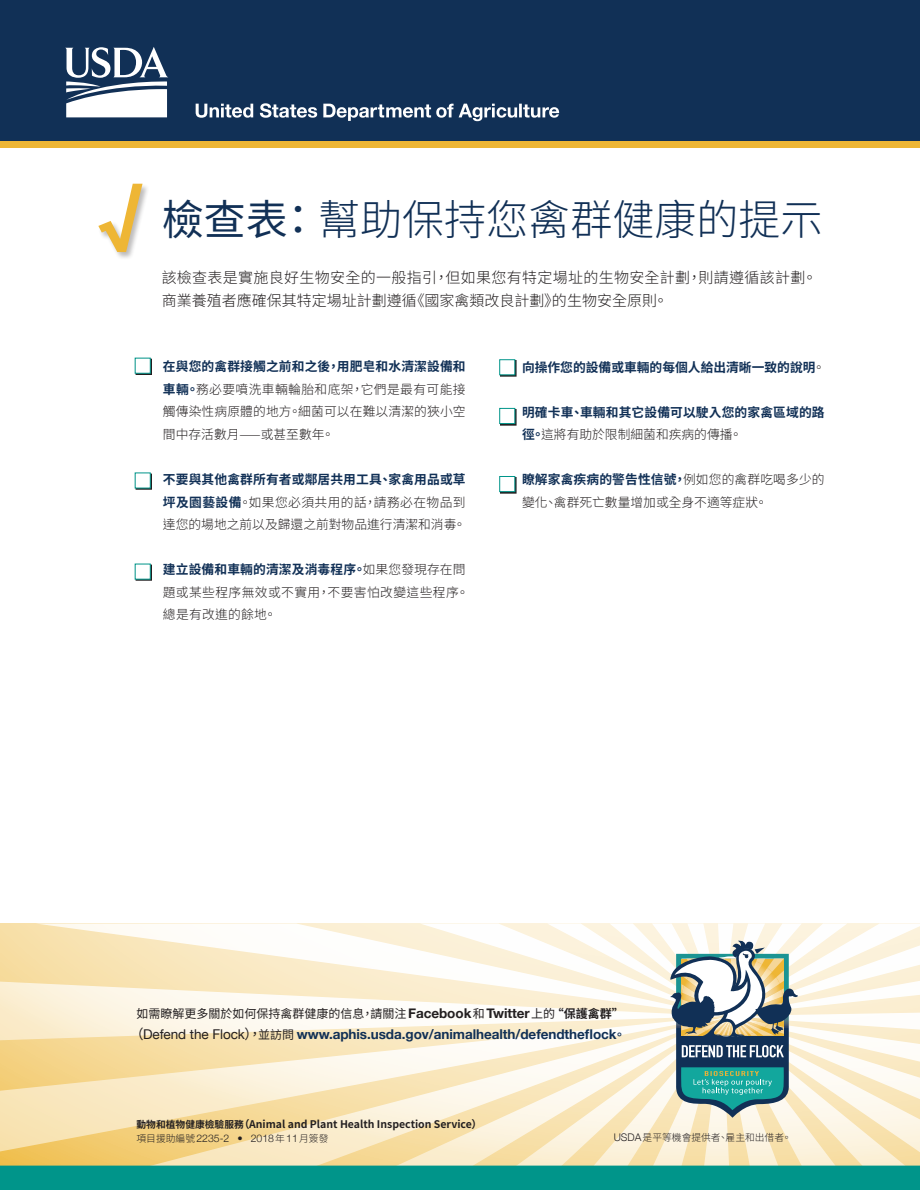
<style>
.page{position:relative;width:920px;height:1190px;background:#fff}
.page>*{position:absolute;margin:0;border:0;box-sizing:border-box;transform-origin:0 0}
.t1{font:700 68.25px "Helvetica Neue";color:#eeb635;scale:1.12 1}
.t2{font:300 42px "Noto Sans CJ Ktc";color:#113056}
.t3{font:300 15px/22.5px "Noto Sans CJ Ktc";letter-spacing:.02em;color:#231f20}
.t4{font:700 13.5px "Helvetica Neue";letter-spacing:-.005em;color:#113056}
.t5{font:300 12.75px/22.5px "Noto Sans CJ Ktc";letter-spacing:.01em;color:#231f20;text-align:justify}
.t6{font:700 12.75px/22.5px "Noto Sans CJ Ktc";color:#113056}
.t7{font:300 12.75px/22.5px "Noto Sans CJ Ktc";letter-spacing:.03em;color:#231f20}
.t8{font:12px "Noto Sans CJ Ktc";color:#231f20}
.t9{font:700 10.5px "Noto Sans CJ Ktc";color:#231f20}
.t10{font:300 10.5px "Helvetica Neue";color:#231f20}
.t11{font:300 9.75px "Noto Sans CJ Ktc";color:#231f20}
.s1{font-weight:400}
.s2{font-weight:700;color:#113056}
.s3{font-weight:300;color:#231f20}
.s4{font-family:"Helvetica Neue";font-weight:700;font-size:13.5px}
.s5{font-weight:700}
.s6{font-family:"Noto Sans CJ Ktc";font-weight:400;color:#231f20}
.s7{font-weight:400;color:#231f20}
.s8{font-family:"Noto Sans CJ Ktc";font-weight:400;font-size:12px;color:#231f20}
.s9{font-family:"Noto Sans CJ Ktc";font-size:12px}
.s10{font-size:9.75px}
.s11{font-family:"Noto Sans CJ Ktc";font-size:9.75px}
.s12{font-family:"Helvetica Neue";font-size:10.5px}
</style>
<div class="page">
<svg style="left:0;top:923px;width:919px;height:242px"></svg>
<div style="left:0;top:0;width:919px;height:142px;background:#113056"></div>
<svg style="left:195px;top:103px;width:364px;height:18px"></svg>
<svg style="left:65px;top:47px;width:103px;height:70px"></svg>
<div style="left:0;top:141px;width:919px;height:6px;background:#eeb635"></div>
<svg style="left:136px;top:359px;width:16px;height:16px"></svg>
<div style="left:135px;top:358px;width:16px;height:15px;background:#fff;border:1px solid #00958a"></div>
<svg style="left:136px;top:473px;width:16px;height:16px"></svg>
<div style="left:135px;top:472px;width:16px;height:16px;background:#fff;border:1px solid #00958a"></div>
<svg style="left:136px;top:564px;width:16px;height:16px"></svg>
<div style="left:135px;top:563px;width:16px;height:16px;background:#fff;border:1px solid #00958a"></div>
<svg style="left:500px;top:409px;width:16px;height:16px"></svg>
<div style="left:499px;top:408px;width:16px;height:16px;background:#fff;border:1px solid #00958a"></div>
<div style="left:500px;top:360px;width:16px;height:16px;background:#174744"></div>
<div style="left:499px;top:359px;width:16px;height:16px;background:#fff;border:1px solid #00958a"></div>
<svg style="left:500px;top:477px;width:16px;height:16px"></svg>
<div style="left:499px;top:476px;width:16px;height:16px;background:#fff;border:1px solid #00958a"></div>
<svg style="left:670px;top:940px;width:127px;height:177px"></svg>
<div style="left:98px;top:184px;width:52px;height:76px;background:#231f20;opacity:.3"></div>
<div style="left:0;top:1165px;width:920px;height:25px;background:#00958a"></div>
<h1 class="t1" style="left:99px;top:159px;width:40px">√</h1>
<h2 class="t2" style="left:162px;top:196px;width:662px"><span class="s1">檢查表：</span>幫助保持您禽群健康的提示</h2>
<p class="t3" style="left:162px;top:267px;width:656px">該檢查表是實施良好生物安全的一般指引，但如果您有特定場址的生物安全計劃，則請遵循該計劃。商業養殖者應確保其特定場址計劃遵循《國家禽類改良計劃》的生物安全原則。</p>
<p class="t5" style="left:163px;top:356px;width:304px"><span class="s2">在與您的禽群接觸之前和之後，用肥皂和水清潔設備和車輛。</span>務必要噴洗車輛輪胎和底架，它們是最有可能接觸傳染性病原體的地方。細菌可以在難以清潔的狹小空間中存活數月——或甚至數年。</p>
<p class="t5" style="left:163px;top:468px;width:304px"><span class="s2">不要與其他禽群所有者或鄰居共用工具、家禽用品或草坪及園藝設備</span>。如果您必須共用的話，請務必在物品到達您的場地之前以及歸還之前對物品進行清潔和消毒。</p>
<p class="t7" style="left:163px;top:558px;width:307px"><span class="s2">建立設備和車輛的清潔及消毒程序。</span>如果您發現存在問題或某些程序無效或不實用，不要害怕改變這些程序。總是有改進的餘地。</p>
<p class="t6" style="left:522px;top:356px;width:304px">向操作您的設備或車輛的每個人給出清晰一致的說明<span class="s3">。</span></p>
<p class="t6" style="left:522px;top:401px;width:304px">明確卡車、車輛和其它設備可以駛入您的家禽區域的路徑。<span class="s3">這將有助於限制細菌和疾病的傳播。</span></p>
<p class="t5" style="left:522px;top:468px;width:304px"><span class="s2">瞭解家禽疾病的警告性信號，</span>例如您的禽群吃喝多少的變化、禽群死亡數量增加或全身不適等症狀。</p>
<p class="t8" style="left:136px;top:1006px;width:489px">如需瞭解更多關於如何保持禽群健康的信息，請關注 <span class="s4">Facebook</span> 和 <span class="s4">Twitter</span> 上的<span class="s5">“保護禽群”</span></p>
<p class="t4" style="left:130px;top:1023px;width:497px"><span class="s6">（</span><span class="s7">Defend the Flock</span><span class="s6">），</span><span class="s8">並訪問</span> www.aphis.usda.gov/animalhealth/defendtheflock<span class="s9">。</span></p>
<p class="t9" style="left:136px;top:1118px;width:347px"><span class="s10">動物和植物健康檢驗服務</span>（Animal and Plant Health Inspection Service）</p>
<p class="t10" style="left:136px;top:1129px;width:193px"><span class="s11">項目援助編號</span>2235-2 • 2018<span class="s11">年</span>11<span class="s11">月簽發</span></p>
<p class="t11" style="left:613px;top:1132px;width:179px"><span class="s12">USDA</span>是平等機會提供者、雇主和出借者。</p>
</div>
